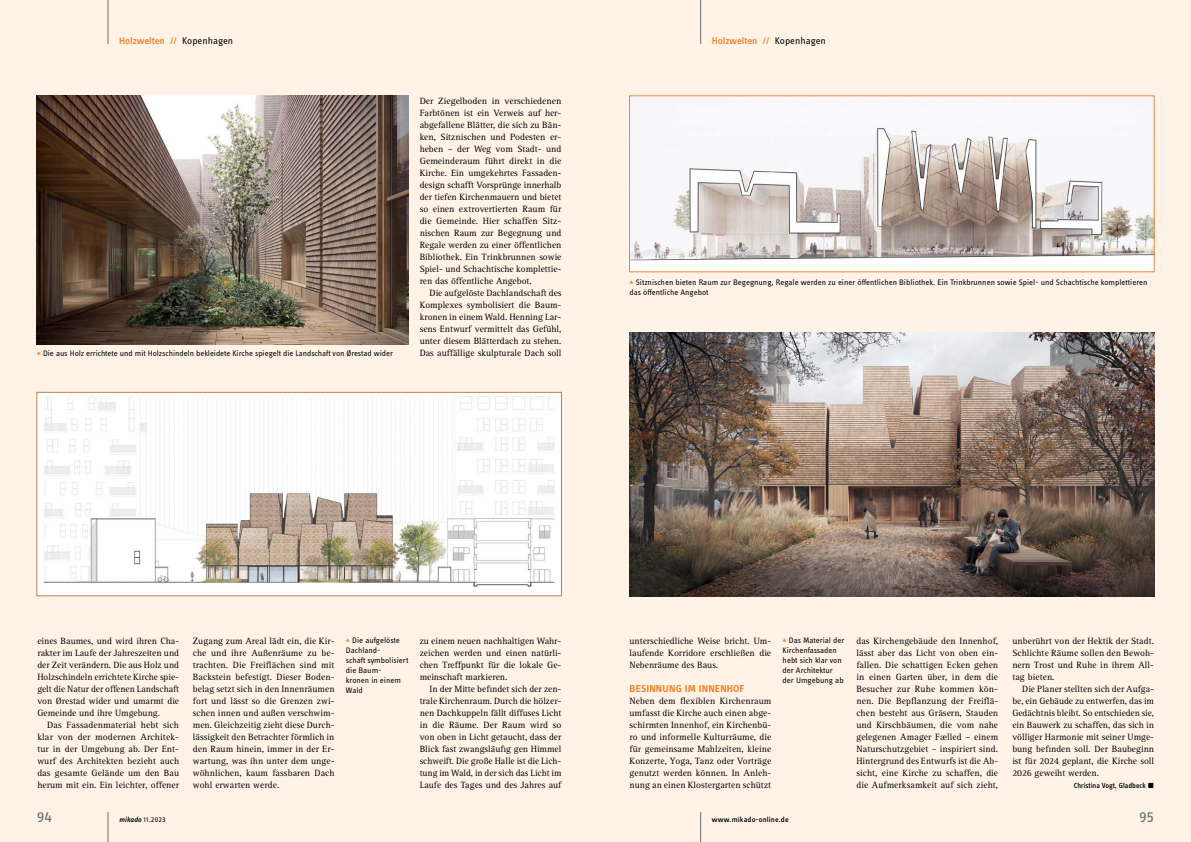
<style>
.page{position:relative;width:1191px;height:842px;background:#fff3e7}
.page>*{position:absolute;margin:0;border:0;box-sizing:border-box;transform-origin:0 0}
.t1{font:16px "Info OT Text";color:#6d6e71;scale:1.05 1}
.t2{font:600 10.4px "Info OT Text";letter-spacing:.015em;color:#f47b20;scale:1.05 1}
.t3{font:500 10px "Info OT Text";color:#f47b20;scale:1.05 1}
.t4{font:9.4px/12px "Rotis Serif Pro";color:#000;text-align:justify}
.t5{font:8.2px/10px "Info OT Text";letter-spacing:-.005em;color:#000;scale:1.05 1}
.t6{font:500 7.6px "Info OT Text";color:#000}
.t7{font:500 7.6px "Info OT Text";color:#000;scale:1.05 1}
.t8{font:7.6px "Info OT Text";letter-spacing:.015em;color:#000;scale:1.05 1}
.s1{font-weight:400;color:#000}
.s2{color:#f47b20}
.s3{font-weight:400}
.s4{font-weight:500;font-style:italic}
</style>
<div class="page">
<hr style="left:108px;top:812px;width:1px;height:30px;background:#6d6e71">
<hr style="left:700px;top:812px;width:1px;height:30px;background:#6d6e71">
<hr style="left:108px;top:0;width:1px;height:44px;background:#6d6e71">
<hr style="left:700px;top:0;width:1px;height:44px;background:#6d6e71">
<img style="left:37px;top:96px;width:371px;height:248px">
<img style="left:39px;top:394px;width:521px;height:200px">
<div style="left:37px;top:392px;width:525px;height:204px;border:1px solid #c67b4a"></div>
<img style="left:631px;top:98px;width:521px;height:172px">
<img style="left:629px;top:332px;width:525px;height:264px">
<p class="t3" style="left:119px;top:35px;width:110px">Holzwelten // <span class="s1">Kopenhagen</span></p>
<p class="t3" style="left:711px;top:35px;width:110px">Holzwelten // <span class="s1">Kopenhagen</span></p>
<p class="t5" style="left:37px;top:348px;width:341px"><span class="s2">▴</span> Die aus Holz errichtete und mit Holzschindeln bekleidete Kirche spiegelt die Landschaft von Ørestad wider</p>
<p class="t4" style="left:420px;top:95px;width:143px">Der Ziegelboden in verschiedenen Farbtönen ist ein Verweis auf her&shy;abgefallene Blätter, die sich zu Bän&shy;ken, Sitznischen und Podesten er&shy;heben – der Weg vom Stadt- und Gemeinderaum führt direkt in die Kirche. Ein umgekehrtes Fassaden&shy;design schafft Vorsprünge innerhalb der tiefen Kirchenmauern und bietet so einen extrovertierten Raum für die Gemeinde. Hier schaffen Sitz&shy;nischen Raum zur Begegnung und Regale werden zu einer öffentlichen Bibliothek. Ein Trinkbrunnen sowie Spiel- und Schachtische komplettie&shy;ren das öffentliche Angebot.</p>
<p class="t4" style="left:420px;top:287px;width:143px;text-indent:10px">Die aufgelöste Dachlandschaft des Komplexes symbolisiert die Baum&shy;kronen in einem Wald. Henning Lar&shy;sens Entwurf vermittelt das Gefühl, unter diesem Blätterdach zu stehen.<br>Das auffällige skulpturale Dach soll</p>
<p class="t5" style="left:629px;top:278px;width:495px"><span class="s2">▴</span> Sitznischen bieten Raum zur Begegnung, Regale werden zu einer öffentlichen Bibliothek. Ein Trinkbrunnen sowie Spiel- und Schachtische komplettieren das öffentliche Angebot</p>
<p class="t4" style="left:37px;top:635px;width:143px">eines Baumes, und wird ihren Cha&shy;rakter im Laufe der Jahreszeiten und der Zeit verändern. Die aus Holz und Holzschindeln errichtete Kirche spie&shy;gelt die Natur der offenen Landschaft von Ørestad wider und umarmt die Gemeinde und ihre Umgebung.</p>
<p class="t4" style="left:37px;top:719px;width:143px;text-indent:10px">Das Fassadenmaterial hebt sich klar von der modernen Architek&shy;tur in der Umgebung ab. Der Ent&shy;wurf des Architekten bezieht auch das gesamte Gelände um den Bau herum mit ein. Ein leichter, offener</p>
<p class="t4" style="left:193px;top:635px;width:143px">Zugang zum Areal lädt ein, die Kir&shy;che und ihre Außenräume zu be&shy;trachten. Die Freiflächen sind mit Backstein befestigt. Dieser Boden&shy;belag setzt sich in den Innenräumen fort und lässt so die Grenzen zwi&shy;schen innen und außen verschwim&shy;men. Gleichzeitig zieht diese Durch&shy;lässigkeit den Betrachter förmlich in den Raum hinein, immer in der Er&shy;wartung, was ihn unter dem unge&shy;wöhnlichen, kaum fassbaren Dach wohl erwarten werde.</p>
<p class="t5" style="left:346px;top:635px;width:61px"><span class="s2">▴</span> Die aufgelöste<br>Dachland-<br>schaft symbolisiert die Baum-<br>kronen in einem<br>Wald</p>
<p class="t4" style="left:420px;top:635px;width:143px">zu einem neuen nachhaltigen Wahr&shy;zeichen werden und einen natürli&shy;chen Treffpunkt für die lokale Ge&shy;meinschaft markieren.</p>
<p class="t4" style="left:420px;top:683px;width:143px;text-indent:10px">In der Mitte befindet sich der zen&shy;trale Kirchenraum. Durch die hölzer&shy;nen Dachkuppeln fällt diffuses Licht in die Räume. Der Raum wird so von oben in Licht getaucht, dass der Blick fast zwangsläufig gen Himmel schweift. Die große Halle ist die Lich&shy;tung im Wald, in der sich das Licht im Laufe des Tages und des Jahres auf</p>
<p class="t4" style="left:629px;top:635px;width:143px">unterschiedliche Weise bricht. Um&shy;laufende Korridore erschließen die Nebenräume des Baus.</p>
<p class="t2" style="left:629px;top:682px;width:111px">BESINNUNG IM INNENHOF</p>
<p class="t4" style="left:629px;top:695px;width:143px">Neben dem flexiblen Kirchenraum umfasst die Kirche auch einen abge&shy;schirmten Innenhof, ein Kirchenbü&shy;ro und informelle Kulturräume, die für gemeinsame Mahlzeiten, kleine Konzerte, Yoga, Tanz oder Vorträge genutzt werden können. In Anleh&shy;nung an einen Klostergarten schützt</p>
<p class="t5" style="left:782px;top:635px;width:60px"><span class="s2">▴</span> Das Material der<br>Kirchenfassaden hebt sich klar von der Architektur der Umgebung ab</p>
<p class="t4" style="left:856px;top:635px;width:143px">das Kirchengebäude den Innenhof, lässt aber das Licht von oben ein&shy;fallen. Die schattigen Ecken gehen in einen Garten über, in dem die Besucher zur Ruhe kommen kön&shy;nen. Die Bepflanzung der Freiflä&shy;chen besteht aus Gräsern, Stauden und Kirschbäumen, die vom nahe gelegenen Amager Fælled – einem Naturschutzgebiet – inspiriert sind.<br>Hintergrund des Entwurfs ist die Ab&shy;sicht, eine Kirche zu schaffen, die die Aufmerksamkeit auf sich zieht,</p>
<p class="t4" style="left:1012px;top:635px;width:143px">unberührt von der Hektik der Stadt.<br>Schlichte Räume sollen den Bewoh&shy;nern Trost und Ruhe in ihrem All&shy;tag bieten.</p>
<p class="t4" style="left:1012px;top:683px;width:143px;text-indent:10px">Die Planer stellten sich der Aufga&shy;be, ein Gebäude zu entwerfen, das im Gedächtnis bleibt. So entschieden sie, ein Bauwerk zu schaffen, das sich in völliger Harmonie mit seiner Umge&shy;bung befinden soll. Der Baubeginn ist für 2024 geplant, die Kirche soll 2026 geweiht werden.</p>
<p class="t6" style="left:1074px;top:781px;width:82px">Christina Vogt, Gladbeck <span class="s3">▪</span></p>
<h1 class="t1" style="left:37px;top:807px;width:16px">94</h1>
<p class="t8" style="left:119px;top:815px;width:46px"><span class="s4">mikado</span> 11.2023</p>
<p class="t7" style="left:711px;top:815px;width:75px">www.mikado-online.de</p>
<h1 class="t1" style="left:1139px;top:807px;width:16px">95</h1>
</div>
